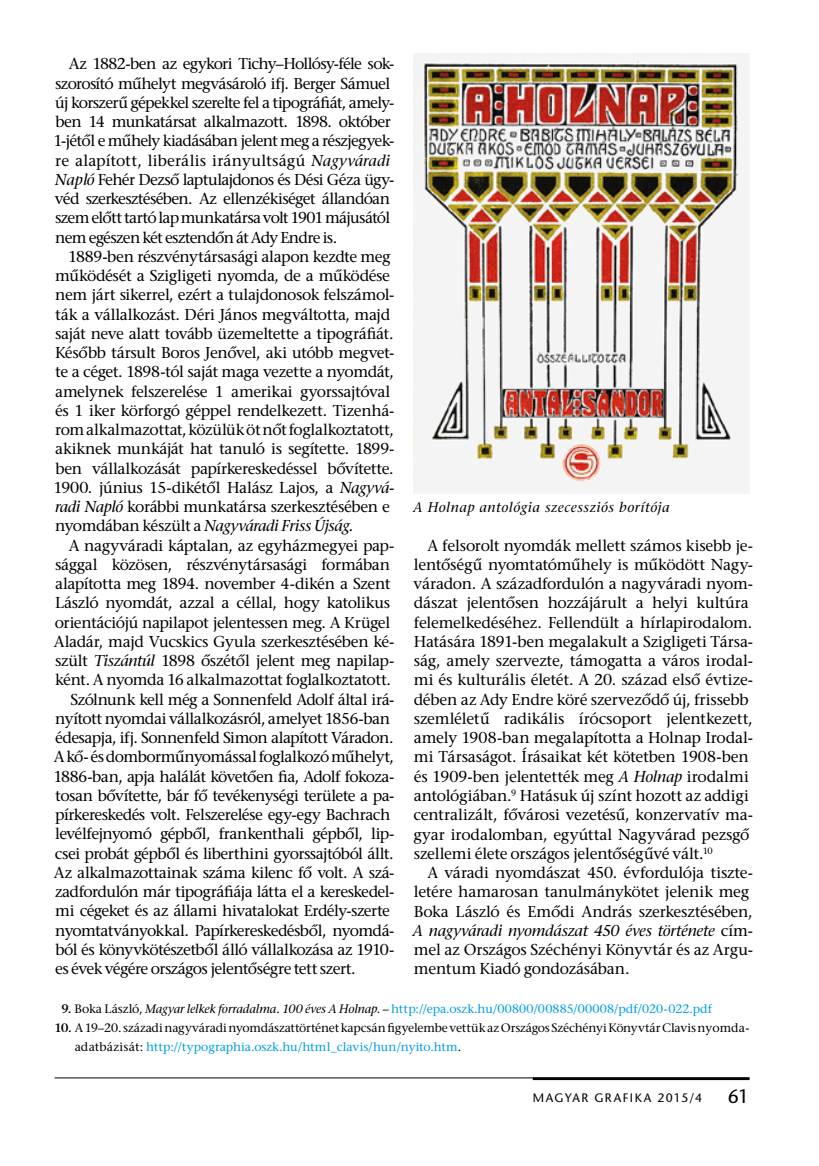
<style>
.page{position:relative;width:819px;height:1166px;background:#fff}
.page>*{position:absolute;margin:0;border:0;box-sizing:border-box;transform-origin:0 0}
.t1{font:19.25px "ITC Stone Sans";color:#000}
.t2{font:15.75px/19.2px "ITC Stone Serif";letter-spacing:-.025em;color:#000}
.t3{font:15.75px "ITC Stone Serif";letter-spacing:-.045em;color:#000}
.t4{font:italic 14px "ITC Stone Serif";letter-spacing:.035em;color:#000}
.t5{font:12.25px/19.2px "ITC Stone Serif";letter-spacing:-.01em;color:#000}
.t6{font:12.25px "ITC Stone Serif";letter-spacing:.005em;color:#009ee3}
.t7{font:12.25px "ITC Stone Sans";letter-spacing:.125em;color:#000}
.s1{font-style:italic}
.s2{font-weight:600;color:#fff}
.s3{font-weight:600;color:#000}
.s4{color:#000}
.s5{font-style:italic;color:#000}
.s6{font-weight:600}
.s7{color:#009ee3}
</style>
<div class="page">
<hr style="left:55px;top:1077px;width:694px;height:1px;background:#000">
<hr style="left:532px;top:1077px;width:217px;height:3px;background:#000">
<img style="left:413px;top:54px;width:336px;height:439px">
<p class="t2" style="left:53px;top:57px;width:342px;text-indent:15px">Az 1882-ben az egykori Tichy–Hollósy-féle sok&shy;szorosító műhelyt megvásároló ifj. Berger Sámuel új korszerű gépekkel szerelte fel a tipográfiát, amely&shy;ben 14 munkatársat alkalmazott. 1898. október 1-jétől e műhely kiadásában jelent meg a részjegyek&shy;re alapított, liberális irányultságú <span class="s1">Nagyváradi Napló</span> Fehér Dezső laptulajdonos és Dési Géza ügy&shy;véd szerkesztésében. Az ellenzékiséget állandóan szem előtt tartó lap munkatársa volt 1901 májusától nem egészen két esztendőn át Ady Endre is.</p>
<p class="t2" style="left:53px;top:249px;width:342px;text-indent:15px">1889-ben részvénytársasági alapon kezdte meg működését a Szigligeti nyomda, de a működése nem járt sikerrel, ezért a tulajdonosok felszámol&shy;ták a vállalkozást. Déri János megváltotta, majd saját neve alatt tovább üzemeltette a tipográfiát.<br>Később társult Boros Jenővel, aki utóbb megvet&shy;te a céget. 1898-tól saját maga vezette a nyomdát, amelynek felszerelése 1 amerikai gyorssajtóval és 1 iker körforgó géppel rendelkezett. Tizenhá&shy;rom alkalmazottat, közülük öt nőt foglalkoztatott, akiknek munkáját hat tanuló is segítette. 1899- ben vállalkozását papírkereskedéssel bővítette.<br>1900. június 15-dikétől Halász Lajos, a <span class="s1">Nagyvá&shy;radi Napló</span> korábbi munkatársa szerkesztésében e nyomdában készült a <span class="s1">Nagyváradi Friss Újság.</span></p>
<p class="t2" style="left:69px;top:538px;width:327px">A nagyváradi káptalan, az egyházmegyei pap-</p>
<p class="t2" style="left:55px;top:557px;width:336px">sággal közösen, részvénytársasági formában</p>
<p class="t2" style="left:55px;top:576px;width:337px">alapította meg 1894. november 4-dikén a Szent</p>
<p class="t2" style="left:55px;top:595px;width:336px">László nyomdát, azzal a céllal, hogy katolikus</p>
<p class="t2" style="left:55px;top:615px;width:337px">orientációjú napilapot jelentessen meg. A Krügel</p>
<p class="t2" style="left:54px;top:634px;width:342px">Aladár, majd Vucskics Gyula szerkesztésében ké-</p>
<p class="t2" style="left:55px;top:653px;width:341px">szült <span class="s1">Tiszántúl</span> 1898 őszétől jelent meg napilap-</p>
<p class="t2" style="left:55px;top:672px;width:337px">ként. A nyomda 16 alkalmazottat foglalkoztatott.</p>
<p class="t2" style="left:70px;top:692px;width:325px">Szólnunk kell még a Sonnenfeld Adolf által irá-</p>
<p class="t2" style="left:55px;top:711px;width:336px">nyított nyomdai vállalkozásról, amelyet 1856-ban</p>
<p class="t2" style="left:55px;top:730px;width:340px">édesapja, ifj. Sonnenfeld Simon alapított Váradon.</p>
<p class="t2" style="left:54px;top:749px;width:341px">A kő- és domborműnyomással foglalkozó műhelyt,</p>
<p class="t3" style="left:53px;top:768px;width:342px">1886-ban, apja halálát követően fia, Adolf fokoza-</p>
<p class="t2" style="left:55px;top:788px;width:340px">tosan bővítette, bár fő tevékenységi területe a pa-</p>
<p class="t2" style="left:55px;top:807px;width:337px">pírkereskedés volt. Felszerelése egy-egy Bachrach</p>
<p class="t2" style="left:55px;top:826px;width:341px">levélfejnyomó gépből, frankenthali gépből, lip-</p>
<p class="t2" style="left:55px;top:846px;width:340px">csei probát gépből és liberthini gyorssajtóból állt.</p>
<p class="t2" style="left:54px;top:865px;width:342px">Az alkalmazottainak száma kilenc fő volt. A szá-</p>
<p class="t2" style="left:55px;top:884px;width:341px">zadfordulón már tipográfiája látta el a kereskedel-</p>
<p class="t2" style="left:55px;top:903px;width:336px">mi cégeket és az állami hivatalokat Erdély-szerte</p>
<p class="t3" style="left:55px;top:922px;width:341px">nyomtatványokkal. Papírkereskedésből, nyomdá-</p>
<p class="t2" style="left:55px;top:942px;width:340px">ból és könyvkötészetből álló vállalkozása az 1910-</p>
<p class="t2" style="left:55px;top:961px;width:302px">es évek végére országos jelentőségre tett szert.</p>
<p class="t4" style="left:413px;top:500px;width:258px">A Holnap antológia szecessziós borítója</p>
<p class="t2" style="left:413px;top:538px;width:341px;text-indent:14px">A felsorolt nyomdák mellett számos kisebb je&shy;lentőségű nyomtatóműhely is működött Nagy&shy;váradon. A századfordulón a nagyváradi nyom&shy;dászat jelentősen hozzájárult a helyi kultúra felemelkedéséhez. Fellendült a hírlapirodalom.<br>Hatására 1891-ben megalakult a Szigligeti Társa&shy;ság, amely szervezte, támogatta a város irodal&shy;mi és kulturális életét. A 20. század első évtize&shy;dében az Ady Endre köré szerveződő új, frissebb szemléletű radikális írócsoport jelentkezett, amely 1908-ban megalapította a Holnap Irodal&shy;mi Társaságot. Írásaikat két kötetben 1908-ben és 1909-ben jelentették meg <span class="s1">A Holnap</span> irodalmi antológiában.<sup>9</sup> Hatásuk új színt hozott az addigi centralizált, fővárosi vezetésű, konzervatív ma&shy;gyar irodalomban, egyúttal Nagyvárad pezsgő szellemi élete országos jelentőségűvé vált.<sup>10</sup></p>
<p class="t2" style="left:412px;top:865px;width:342px;text-indent:15px">A váradi nyomdászat 450. évfordulója tiszte&shy;letére hamarosan tanulmánykötet jelenik meg Boka László és Emődi András szerkesztésében, <span class="s1">A nagyváradi nyomdászat 450 éves története</span> cím&shy;mel az Országos Széchényi Könyvtár és az Argu&shy;mentum Kiadó gondozásában.</p>
<p class="t6" style="left:55px;top:1002px;width:659px"><span class="s2">1</span><span class="s3">9.</span> <span class="s4">Boka László,</span> <span class="s5">Magyar lelkek forradalma. 100 éves A Holnap</span><span class="s4">. –</span> http://epa.oszk.hu/00800/00885/00008/pdf/020-022.pdf</p>
<p class="t5" style="left:75px;top:1020px;width:675px;text-indent:-20px"><span class="s6">10.</span> A 19–20. századi nagyváradi nyomdászattörténet kapcsán figyelembe vettük az Országos Széchényi Könyvtár Clavis nyomda&shy;adatbázisát: <span class="s7">http://typographia.oszk.hu/html_clavis/hun/nyito.htm</span>.</p>
<p class="t7" style="left:532px;top:1091px;width:171px">MAGYAR GRAFIKA 2015/4</p>
<p class="t1" style="left:728px;top:1085px;width:23px">61</p>
</div>
